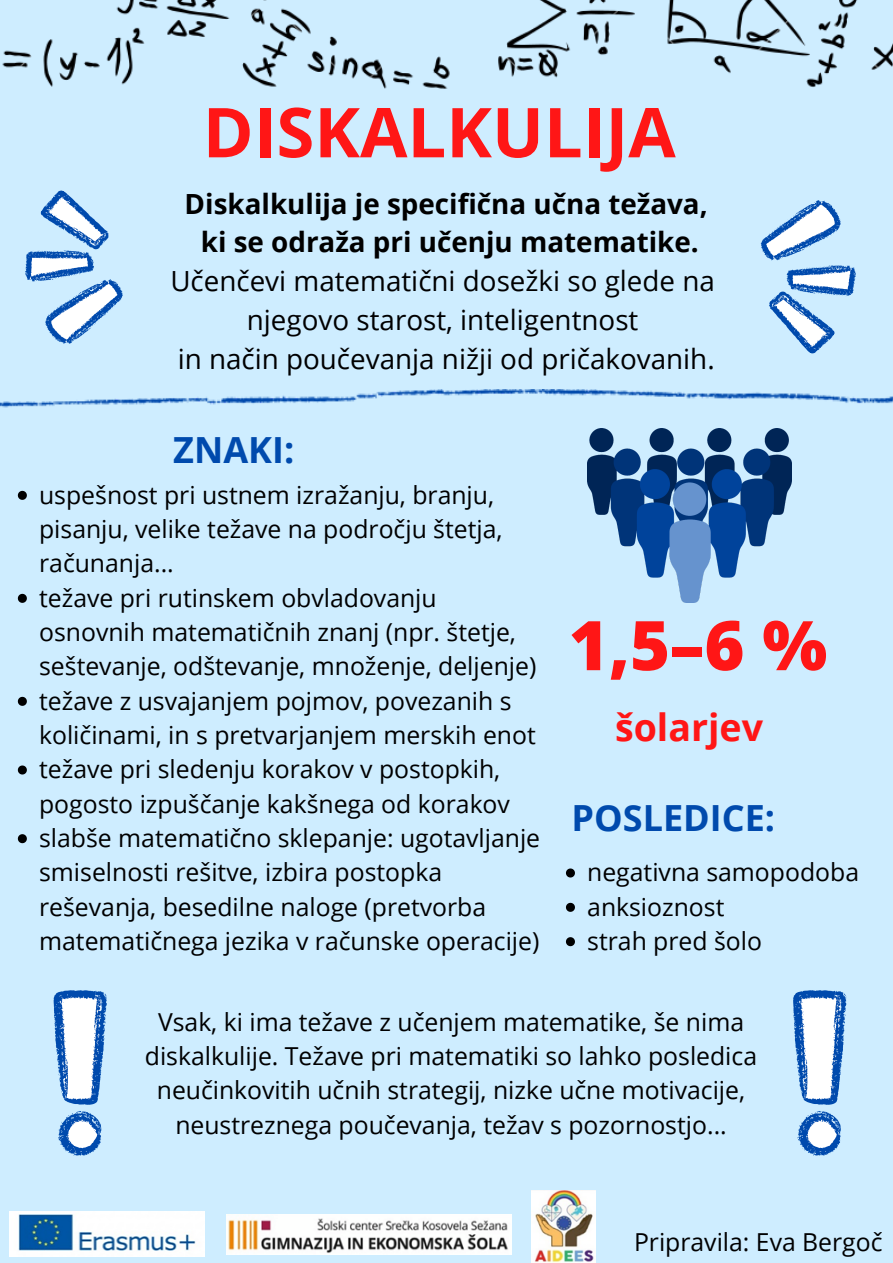
<style>
.page{position:relative;width:893px;height:1263px;background:#ceedff}
.page>*{position:absolute;margin:0;border:0;box-sizing:border-box;transform-origin:0 0}
.t1{font:700 68.78px "Open Sans";color:#ff1616}
.t2{font:800 68.47px "Open Sans";color:#ff1616}
.t3{font:700 37.5px "Open Sans";color:#ff1616}
.t4{font:700 36px "Open Sans";color:#004aad}
.t5{font:27.83px "Open Sans";color:#000}
.t6{font:700 27.83px "Open Sans";color:#000}
.t7{font:24.75px/34.3px "Open Sans";color:#000}
</style>
<div class="page">
<svg style="left:25px;top:190px;width:98px;height:154px"></svg>
<svg style="left:760px;top:200px;width:96px;height:154px"></svg>
<img style="left:587px;top:428px;width:204px;height:174px">
<img style="left:2px;top:0;width:891px;height:89px">
<img style="left:226px;top:1214px;width:285px;height:40px">
<img style="left:9px;top:1211px;width:196px;height:46px">
<img style="left:531px;top:1190px;width:64px;height:73px">
<svg style="left:18px;top:491px;width:9px;height:9px"></svg>
<svg style="left:18px;top:594px;width:9px;height:9px"></svg>
<svg style="left:18px;top:697px;width:9px;height:9px"></svg>
<svg style="left:18px;top:765px;width:9px;height:9px"></svg>
<svg style="left:18px;top:834px;width:9px;height:9px"></svg>
<img style="left:0;top:389px;width:893px;height:19px">
<svg style="left:566px;top:868px;width:9px;height:9px"></svg>
<svg style="left:566px;top:903px;width:9px;height:9px"></svg>
<svg style="left:566px;top:937px;width:9px;height:9px"></svg>
<svg style="left:793px;top:990px;width:53px;height:166px"></svg>
<svg style="left:54px;top:990px;width:53px;height:166px"></svg>
<p class="t1" style="left:203px;top:84px;width:474px">DISKALKULIJA</p>
<p class="t6" style="left:185px;top:184px;width:525px">Diskalkulija je specifična učna težava,</p>
<p class="t6" style="left:201px;top:223px;width:499px">ki se odraža pri učenju matematike.</p>
<p class="t5" style="left:170px;top:262px;width:546px">Učenčevi matematični dosežki so glede na</p>
<p class="t5" style="left:247px;top:300px;width:393px">njegovo starost, inteligentnost</p>
<p class="t5" style="left:178px;top:339px;width:538px">in način poučevanja nižji od pričakovanih.</p>
<p class="t4" style="left:173px;top:425px;width:123px">ZNAKI:</p>
<p class="t7" style="left:39px;top:477px;width:465px">uspešnost pri ustnem izražanju, branju, pisanju, velike težave na področju štetja, računanja...</p>
<p class="t7" style="left:39px;top:580px;width:498px">težave pri rutinskem obvladovanju osnovnih matematičnih znanj (npr. štetje, seštevanje, odštevanje, množenje, deljenje)</p>
<p class="t7" style="left:39px;top:683px;width:498px">težave z usvajanjem pojmov, povezanih s količinami, in s pretvarjanjem merskih enot</p>
<p class="t7" style="left:39px;top:752px;width:472px">težave pri sledenju korakov v postopkih, pogosto izpuščanje kakšnega od korakov</p>
<p class="t7" style="left:39px;top:820px;width:502px">slabše matematično sklepanje: ugotavljanje smiselnosti rešitve, izbira postopka reševanja, besedilne naloge (pretvorba matematičnega jezika v računske operacije)</p>
<p class="t2" style="left:568px;top:597px;width:260px">1,5–6 %</p>
<p class="t3" style="left:615px;top:700px;width:149px">šolarjev</p>
<p class="t4" style="left:571px;top:793px;width:205px">POSLEDICE:</p>
<p class="t7" style="left:587px;top:855px;width:273px">negativna samopodoba</p>
<p class="t7" style="left:587px;top:889px;width:139px">anksioznost</p>
<p class="t7" style="left:587px;top:923px;width:176px">strah pred šolo</p>
<p class="t7" style="left:145px;top:1004px;width:613px;text-align:center">Vsak, ki ima težave z učenjem matematike, še nima diskalkulije. Težave pri matematiki so lahko posledica neučinkovitih učnih strategij, nizke učne motivacije, neustreznega poučevanja, težav s pozornostjo...</p>
<p class="t7" style="left:634px;top:1224px;width:250px">Pripravila: Eva Bergoč</p>
</div>
